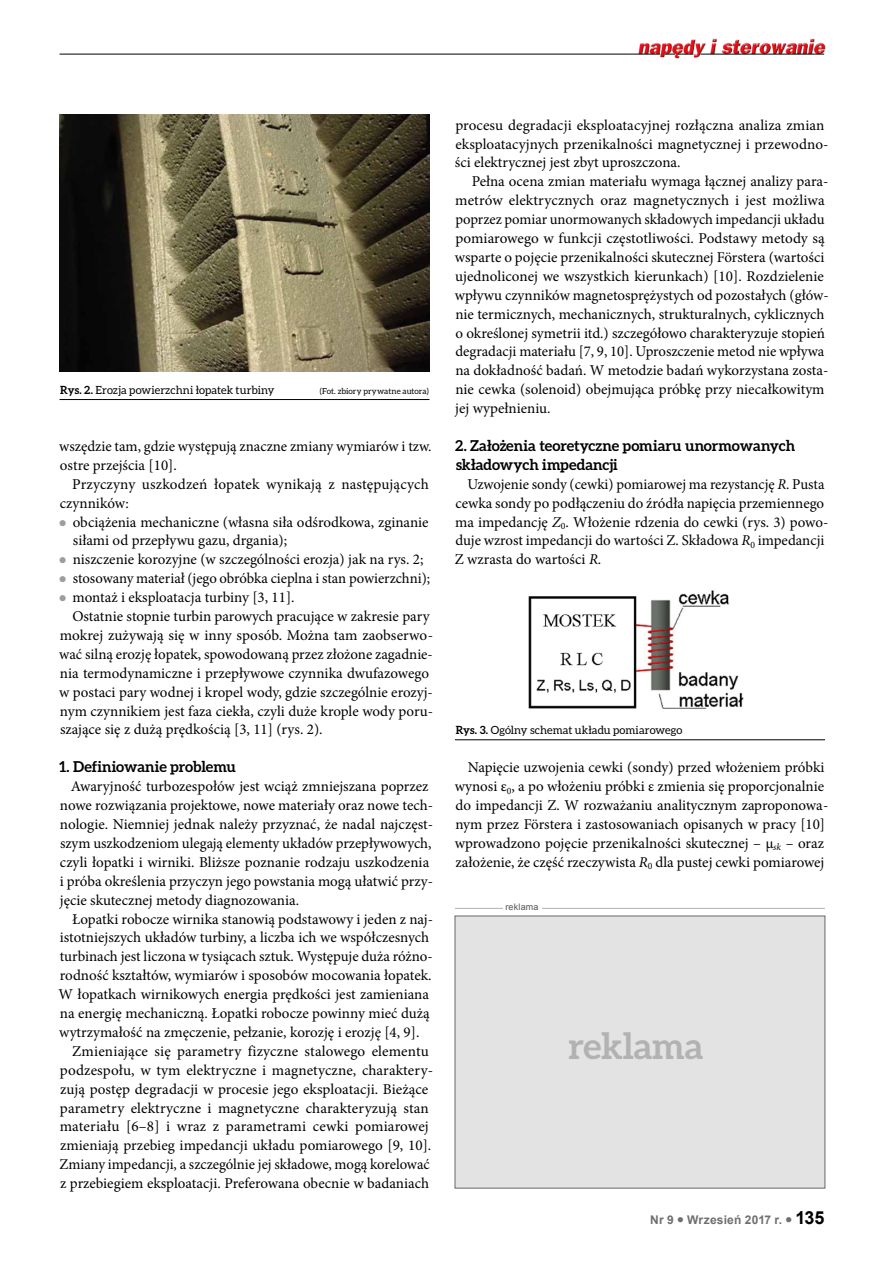
<style>
.page{position:relative;width:893px;height:1263px;background:#fff}
.page>*{position:absolute;margin:0;border:0;box-sizing:border-box;transform-origin:0 0}
.t1{font:700 36px "Aleo";letter-spacing:-.005em;color:#b3b2b2}
.t2{font:15px/18.9px "Minion Pro";color:#000}
.t3{font:700 15px/18.9px "Aleo";color:#000}
.t4{font:700 12px "Arial";letter-spacing:.015em;color:#706f6f}
.t5{font:11.25px "Aleo";letter-spacing:.005em;color:#000}
.t6{font:9px "Arial";letter-spacing:.02em;color:#575756}
.t7{font:8.25px "Aleo";letter-spacing:.005em;color:#000}
.s1{font-weight:700}
.s2{font-style:italic}
.s3{font-size:18px;color:#000}
</style>
<div class="page">
<img style="left:636px;top:38px;width:190px;height:21px">
<hr style="left:60px;top:54px;width:600px;height:1px;background:#000">
<svg style="left:665px;top:54px;width:28px;height:1px"></svg>
<hr style="left:700px;top:54px;width:124px;height:1px;background:#000">
<hr style="left:455px;top:908px;width:370px;height:1px;background:#b3b2b2">
<div style="left:503px;top:903px;width:38px;height:10px;background:#fff"></div>
<hr style="left:60px;top:399px;width:369px;height:1px;background:#000">
<hr style="left:455px;top:739px;width:370px;height:1px;background:#000">
<img style="left:60px;top:114px;width:369px;height:258px">
<img style="left:528px;top:590px;width:216px;height:119px">
<div style="left:455px;top:916px;width:370px;height:272px;background:#e3e3e3"></div>
<p class="t5" style="left:60px;top:384px;width:216px"><span class="s1">Rys. 2.</span> Erozja powierzchni łopatek turbiny</p>
<p class="t7" style="left:320px;top:387px;width:110px">(Fot. zbiory prywatne autora)</p>
<p class="t2" style="left:59px;top:437px;width:374px">wszędzie tam, gdzie występują znaczne zmiany wymiarów i tzw. ostre przejścia [10].</p>
<p class="t2" style="left:60px;top:475px;width:370px;text-indent:12px">Przyczyny uszkodzeń łopatek wynikają z następujących czynników:</p>
<p class="t2" style="left:73px;top:512px;width:357px">obciążenia mechaniczne (własna siła odśrodkowa, zginanie</p>
<p class="t2" style="left:73px;top:531px;width:216px">siłami od przepływu gazu, drgania);</p>
<p class="t2" style="left:73px;top:550px;width:352px">niszczenie korozyjne (w szczególności erozja) jak na rys. 2;</p>
<p class="t2" style="left:73px;top:569px;width:359px">stosowany materiał (jego obróbka cieplna i stan powierzchni);</p>
<p class="t2" style="left:73px;top:588px;width:224px">montaż i eksploatacja turbiny [3, 11].</p>
<p class="t2" style="left:72px;top:607px;width:359px">Ostatnie stopnie turbin parowych pracujące w zakresie pary</p>
<p class="t2" style="left:60px;top:626px;width:375px">mokrej zużywają się w inny sposób. Można tam zaobserwo-</p>
<p class="t2" style="left:59px;top:645px;width:375px">wać silną erozję łopatek, spowodowaną przez złożone zagadnie-</p>
<p class="t2" style="left:60px;top:664px;width:371px">nia termodynamiczne i przepływowe czynnika dwufazowego</p>
<p class="t2" style="left:59px;top:682px;width:375px">w postaci pary wodnej i kropel wody, gdzie szczególnie erozyj-</p>
<p class="t2" style="left:60px;top:701px;width:375px">nym czynnikiem jest faza ciekła, czyli duże krople wody poru-</p>
<p class="t2" style="left:60px;top:720px;width:264px">szające się z dużą prędkością [3, 11] (rys. 2).</p>
<p class="t3" style="left:59px;top:757px;width:178px">1. Definiowanie problemu</p>
<p class="t2" style="left:60px;top:777px;width:375px;text-indent:11px">Awaryjność turbozespołów jest wciąż zmniejszana poprzez nowe rozwiązania projektowe, nowe materiały oraz nowe tech&shy;nologie. Niemniej jednak należy przyznać, że nadal najczęst&shy;szym uszkodzeniom ulegają elementy układów przepływowych, czyli łopatki i wirniki. Bliższe poznanie rodzaju uszkodzenia i próba określenia przyczyn jego powstania mogą ułatwić przy&shy;jęcie skutecznej metody diagnozowania.</p>
<p class="t2" style="left:72px;top:909px;width:362px">Łopatki robocze wirnika stanowią podstawowy i jeden z naj-</p>
<p class="t2" style="left:60px;top:928px;width:371px">istotniejszych układów turbiny, a liczba ich we współczesnych</p>
<p class="t2" style="left:60px;top:947px;width:374px">turbinach jest liczona w tysiącach sztuk. Występuje duża różno-</p>
<p class="t2" style="left:60px;top:966px;width:373px">rodność kształtów, wymiarów i sposobów mocowania łopatek.</p>
<p class="t2" style="left:59px;top:985px;width:372px">W łopatkach wirnikowych energia prędkości jest zamieniana</p>
<p class="t2" style="left:60px;top:1004px;width:371px">na energię mechaniczną. Łopatki robocze powinny mieć dużą</p>
<p class="t2" style="left:59px;top:1023px;width:362px">wytrzymałość na zmęczenie, pełzanie, korozję i erozję [4, 9].</p>
<p class="t2" style="left:72px;top:1042px;width:358px">Zmieniające się parametry fizyczne stalowego elementu</p>
<p class="t2" style="left:60px;top:1060px;width:375px">podzespołu, w tym elektryczne i magnetyczne, charaktery-</p>
<p class="t2" style="left:60px;top:1079px;width:370px">zują postęp degradacji w procesie jego eksploatacji. Bieżące</p>
<p class="t2" style="left:60px;top:1098px;width:370px">parametry elektryczne i magnetyczne charakteryzują stan</p>
<p class="t2" style="left:60px;top:1117px;width:371px">materiału [6–8] i wraz z parametrami cewki pomiarowej</p>
<p class="t2" style="left:60px;top:1136px;width:373px">zmieniają przebieg impedancji układu pomiarowego [9, 10].</p>
<p class="t2" style="left:59px;top:1155px;width:372px">Zmiany impedancji, a szczególnie jej składowe, mogą korelować</p>
<p class="t2" style="left:60px;top:1174px;width:371px">z przebiegiem eksploatacji. Preferowana obecnie w badaniach</p>
<p class="t2" style="left:455px;top:115px;width:375px">procesu degradacji eksploatacyjnej rozłączna analiza zmian eksploatacyjnych przenikalności magnetycznej i przewodno&shy;ści elektrycznej jest zbyt uproszczona.</p>
<p class="t2" style="left:455px;top:172px;width:375px;text-indent:17px">Pełna ocena zmian materiału wymaga łącznej analizy para&shy;metrów elektrycznych oraz magnetycznych i jest możliwa poprzez pomiar unormowanych składowych impedancji układu pomiarowego w funkcji częstotliwości. Podstawy metody są wsparte o pojęcie przenikalności skutecznej Förstera (wartości ujednoliconej we wszystkich kierunkach) [10]. Rozdzielenie wpływu czynników magnetosprężystych od pozostałych (głów&shy;nie termicznych, mechanicznych, strukturalnych, cyklicznych o określonej symetrii itd.) szczegółowo charakteryzuje stopień degradacji materiału [7, 9, 10]. Uproszczenie metod nie wpływa na dokładność badań. W metodzie badań wykorzystana zosta&shy;nie cewka (solenoid) obejmująca próbkę przy niecałkowitym jej wypełnieniu.</p>
<p class="t3" style="left:455px;top:436px;width:342px">2. Założenia teoretyczne pomiaru unormowanych składowych impedancji</p>
<p class="t2" style="left:455px;top:475px;width:375px;text-indent:13px">Uzwojenie sondy (cewki) pomiarowej ma rezystancję <span class="s2">R</span>. Pusta cewka sondy po podłączeniu do źródła napięcia przemiennego ma impedancję <span class="s2">Z</span><sub>0</sub>. Włożenie rdzenia do cewki (rys. 3) powo&shy;duje wzrost impedancji do wartości Z. Składowa <span class="s2">R</span><sub>0</sub> impedancji Z wzrasta do wartości <span class="s2">R</span>.</p>
<p class="t5" style="left:456px;top:724px;width:228px"><span class="s1">Rys. 3.</span> Ogólny schemat układu pomiarowego</p>
<p class="t2" style="left:455px;top:758px;width:375px;text-indent:13px">Napięcie uzwojenia cewki (sondy) przed włożeniem próbki wynosi ε<sub>0</sub>, a po włożeniu próbki ε zmienia się proporcjonalnie do impedancji Z. W rozważaniu analitycznym zaproponowa&shy;nym przez Förstera i zastosowaniach opisanych w pracy [10] wprowadzono pojęcie przenikalności skutecznej – μ<sub>sk</sub> – oraz założenie, że część rzeczywista <span class="s2">R</span><sub>0</sub> dla pustej cewki pomiarowej</p>
<p class="t6" style="left:505px;top:901px;width:35px">reklama</p>
<h1 class="t1" style="left:568px;top:1026px;width:136px">reklama</h1>
<p class="t4" style="left:650px;top:1212px;width:176px">Nr 9 ● Wrzesień 2017 r. ● <span class="s3">135</span></p>
</div>
